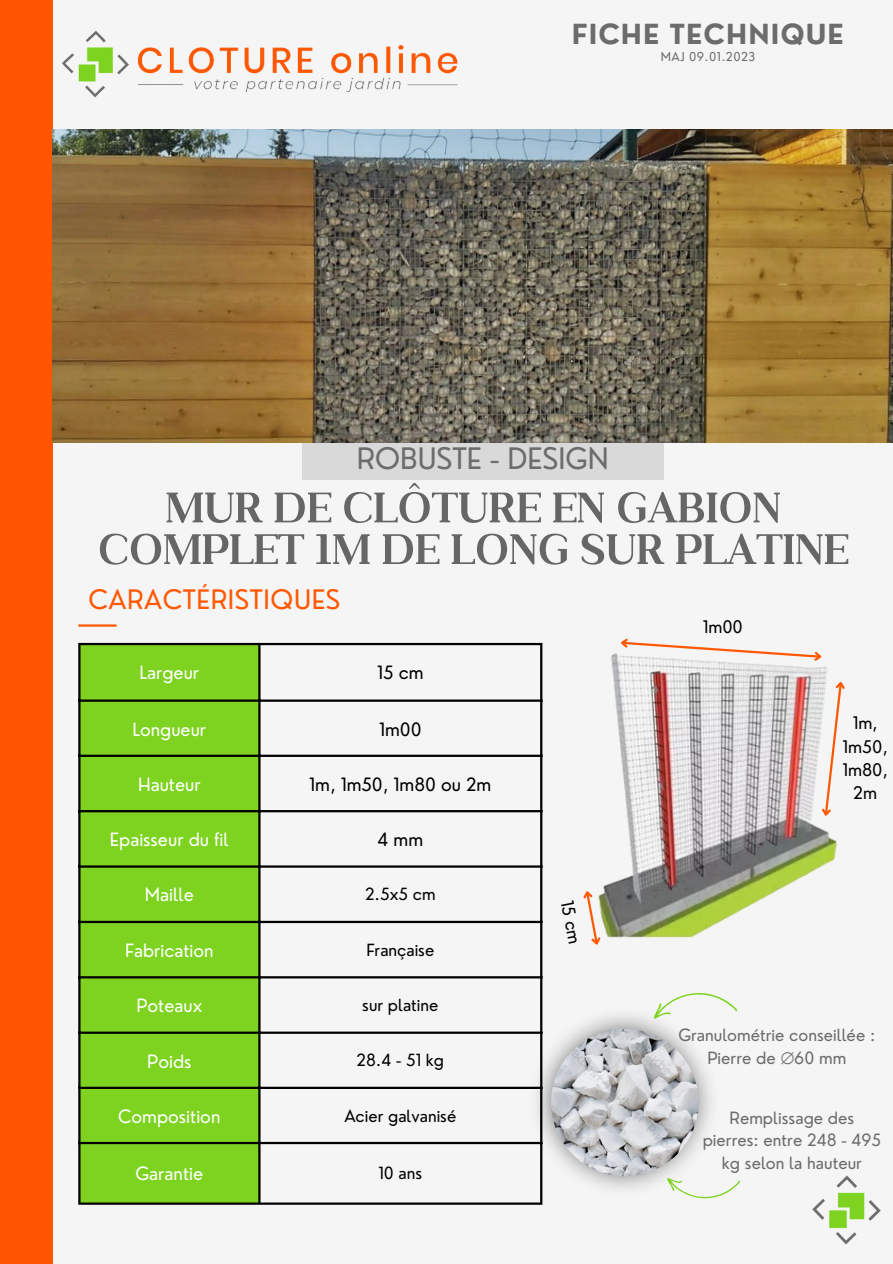
<style>
.page{position:relative;width:893px;height:1264px;background:#fff}
.page>*{position:absolute;margin:0;border:0;box-sizing:border-box;transform-origin:0 0}
.t1{font:600 51px/41.7px "Kulachat Serif";letter-spacing:-.02em;color:#666;text-align:center}
.t2{font:28.8px "Nourd";color:#6c6c6c}
.t3{font:700 27px "Nourd";letter-spacing:.04em;color:#6c6c6c}
.t4{font:26.25px "Nourd";letter-spacing:.02em;color:#ff5803}
.t5{font:17.85px "Nourd";color:#fff}
.t6{font:17.85px "Nourd";color:#000}
.t7{font:16.95px/23.4px "Nourd";color:#000;text-align:center}
.t8{font:16.5px/22.5px "Nourd";color:#6c6c6c;text-align:center}
.t9{font:16.35px "Nourd";color:#000}
.t10{font:12px "Nourd";letter-spacing:.04em;color:#6c6c6c}
.s1{font-family:"Free Sans"}
</style>
<div class="page">
<div style="left:0;top:0;width:892px;height:1263px;background:#f5f5f5"></div>
<div style="left:0;top:0;width:53px;height:1263px;background:#fe5600"></div>
<img style="left:52px;top:30px;width:406px;height:105px">
<img style="left:812px;top:1175px;width:69px;height:70px">
<div style="left:302px;top:436px;width:361px;height:44px;background:#d9d9d9"></div>
<hr style="left:78px;top:624px;width:39px;height:2px;background:#ff5803">
<img style="left:53px;top:129px;width:839px;height:313px">
<div style="left:80px;top:645px;width:178px;height:557px;background:#7dd31f"></div>
<hr style="left:78px;top:645px;width:2px;height:557px;background:#000">
<hr style="left:258px;top:645px;width:2px;height:557px;background:#000">
<hr style="left:540px;top:645px;width:2px;height:557px;background:#000">
<hr style="left:78px;top:643px;width:464px;height:2px;background:#000">
<hr style="left:78px;top:699px;width:464px;height:2px;background:#000">
<hr style="left:78px;top:754px;width:464px;height:3px;background:#000">
<hr style="left:78px;top:810px;width:464px;height:2px;background:#000">
<hr style="left:78px;top:865px;width:464px;height:2px;background:#000">
<hr style="left:78px;top:920px;width:464px;height:3px;background:#000">
<hr style="left:78px;top:976px;width:464px;height:2px;background:#000">
<hr style="left:78px;top:1031px;width:464px;height:2px;background:#000">
<hr style="left:78px;top:1086px;width:464px;height:2px;background:#000">
<hr style="left:78px;top:1141px;width:464px;height:3px;background:#000">
<hr style="left:78px;top:1202px;width:464px;height:2px;background:#000">
<svg style="left:583px;top:894px;width:18px;height:51px"></svg>
<img style="left:527px;top:1004px;width:184px;height:195px">
<img style="left:551px;top:1028px;width:147px;height:148px;border-radius:50%">
<svg style="left:649px;top:993px;width:88px;height:31px"></svg>
<svg style="left:665px;top:1172px;width:75px;height:27px"></svg>
<img style="left:585px;top:638px;width:260px;height:299px">
<p class="t3" style="left:571px;top:17px;width:274px">FICHE TECHNIQUE</p>
<p class="t10" style="left:660px;top:49px;width:96px">MAJ 09.01.2023</p>
<h2 class="t2" style="left:356px;top:440px;width:253px">ROBUSTE - DESIGN</h2>
<p class="t1" style="left:97px;top:484px;width:752px">MUR DE CLÔTURE EN GABION<br>COMPLET 1M DE LONG SUR PLATINE</p>
<p class="t4" style="left:88px;top:582px;width:253px">CARACTÉRISTIQUES</p>
<h1 class="t5" style="left:139px;top:661px;width:61px">Largeur</h1>
<h2 class="t6" style="left:377px;top:661px;width:48px">15 cm</h2>
<p class="t5" style="left:132px;top:717px;width:75px">Longueur</p>
<p class="t6" style="left:379px;top:717px;width:44px">1m00</p>
<p class="t5" style="left:138px;top:772px;width:64px">Hauteur</p>
<p class="t6" style="left:309px;top:772px;width:183px">1m, 1m50, 1m80 ou 2m</p>
<p class="t5" style="left:110px;top:828px;width:120px">Epaisseur du fil</p>
<p class="t6" style="left:377px;top:828px;width:47px">4 mm</p>
<p class="t5" style="left:145px;top:883px;width:51px">Maille</p>
<p class="t9" style="left:365px;top:884px;width:72px">2.5x5 cm</p>
<p class="t5" style="left:125px;top:939px;width:90px">Fabrication</p>
<p class="t9" style="left:366px;top:939px;width:69px">Française</p>
<p class="t5" style="left:136px;top:994px;width:67px">Poteaux</p>
<p class="t9" style="left:362px;top:994px;width:78px">sur platine</p>
<p class="t5" style="left:147px;top:1049px;width:46px">Poids</p>
<p class="t9" style="left:356px;top:1050px;width:89px">28.4 - 51 kg</p>
<p class="t5" style="left:118px;top:1104px;width:104px">Composition</p>
<p class="t9" style="left:344px;top:1105px;width:113px">Acier galvanisé</p>
<p class="t5" style="left:135px;top:1162px;width:69px">Garantie</p>
<p class="t9" style="left:378px;top:1162px;width:45px">10 ans</p>
<p class="t7" style="left:578px;top:898px;width:45px;rotate:79deg">15 cm</p>
<p class="t7" style="left:702px;top:615px;width:42px">1m00</p>
<p class="t7" style="left:842px;top:711px;width:47px">1m,<br>1m50,<br>1m80,<br>2m</p>
<p class="t8" style="left:678px;top:1023px;width:198px">Granulométrie conseillée :</p>
<p class="t8" style="left:707px;top:1046px;width:140px">Pierre de <span class="s1">⌀</span>60 mm</p>
<p class="t8" style="left:702px;top:1106px;width:180px">Remplissage des pierres: entre 248 - 495 kg selon la hauteur</p>
</div>
